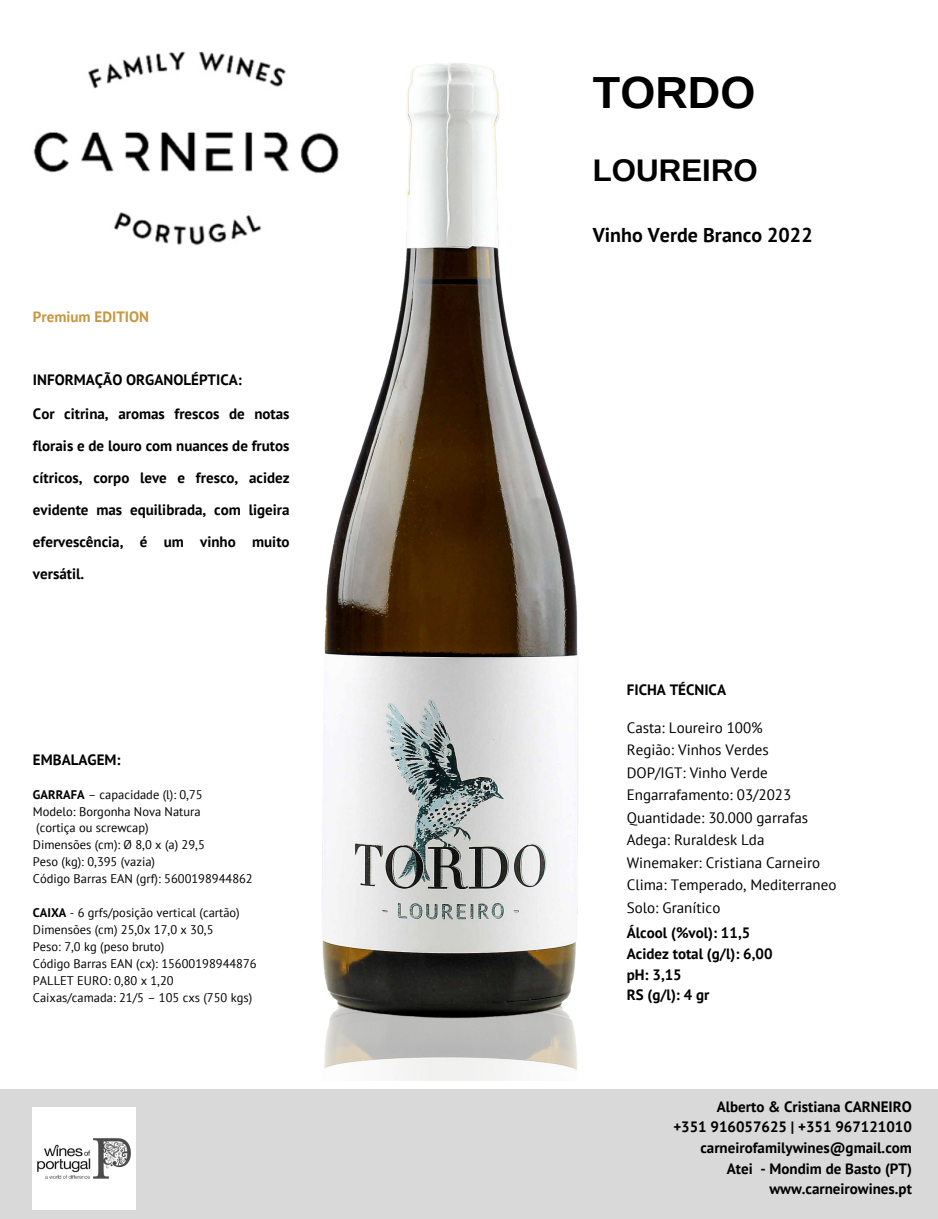
<style>
.page{position:relative;width:938px;height:1219px;background:#fff}
.page>*{position:absolute;margin:0;border:0;box-sizing:border-box;transform-origin:0 0}
.t1{font:700 45px "Arimo";color:#000}
.t2{font:700 31.25px "Arimo";color:#000}
.t3{font:700 20px "PT Sans";color:#000}
.t4{font:700 15px/31.9px "PT Sans";color:#000;text-align:justify}
.t5{font:15px "PT Sans";color:#000}
.t6{font:700 15px "PT Sans";color:#c8973f}
.t7{font:12.5px "PT Sans";color:#000}
.s1{font-weight:700}
</style>
<div class="page">
<div style="left:0;top:1089px;width:938px;height:130px;background:#d9d9d9"></div>
<img style="left:33px;top:1107px;width:102px;height:102px">
<img style="left:322px;top:63px;width:256px;height:1017px">
<img style="left:33px;top:51px;width:328px;height:246px">
<p class="t6" style="left:33px;top:307px;width:118px">Premium EDITION</p>
<p class="t4" style="left:33px;top:363px;width:210px">INFORMAÇÃO ORGANOLÉPTICA:</p>
<p class="t4" style="left:33px;top:398px;width:258px">Cor citrina, aromas frescos de notas florais e de louro com nuances de frutos cítricos, corpo leve e fresco, acidez evidente mas equilibrada, com ligeira efervescência, é um vinho muito versátil.</p>
<p class="t4" style="left:33px;top:743px;width:89px">EMBALAGEM:</p>
<p class="t7" style="left:33px;top:786px;width:171px"><span class="s1">GARRAFA</span> – capacidade (l): 0,75</p>
<p class="t7" style="left:33px;top:803px;width:169px">Modelo: Borgonha Nova Natura</p>
<p class="t7" style="left:36px;top:820px;width:114px">(cortiça ou screwcap)</p>
<p class="t7" style="left:33px;top:836px;width:173px">Dimensões (cm): Ø 8,0 x (a) 29,5</p>
<p class="t7" style="left:33px;top:853px;width:124px">Peso (kg): 0,395 (vazia)</p>
<p class="t7" style="left:33px;top:870px;width:221px">Código Barras EAN (grf): 5600198944862</p>
<p class="t7" style="left:33px;top:905px;width:208px"><span class="s1">CAIXA</span> - 6 grfs/posição vertical (cartão)</p>
<p class="t7" style="left:33px;top:921px;width:182px">Dimensões (cm) 25,0x 17,0 x 30,5</p>
<p class="t7" style="left:33px;top:938px;width:133px">Peso: 7,0 kg (peso bruto)</p>
<p class="t7" style="left:33px;top:955px;width:225px">Código Barras EAN (cx): 15600198944876</p>
<p class="t7" style="left:33px;top:972px;width:142px">PALLET EURO: 0,80 x 1,20</p>
<p class="t7" style="left:33px;top:989px;width:221px">Caixas/camada: 21/5 – 105 cxs (750 kgs)</p>
<p class="t1" style="left:593px;top:68px;width:164px">TORDO</p>
<p class="t2" style="left:593px;top:153px;width:166px">LOUREIRO</p>
<p class="t3" style="left:593px;top:221px;width:221px">Vinho Verde Branco 2022</p>
<p class="t4" style="left:626px;top:674px;width:101px">FICHA TÉCNICA</p>
<p class="t5" style="left:626px;top:718px;width:138px">Casta: Loureiro 100%</p>
<p class="t5" style="left:626px;top:740px;width:143px">Região: Vinhos Verdes</p>
<p class="t5" style="left:626px;top:763px;width:142px">DOP/IGT: Vinho Verde</p>
<p class="t5" style="left:626px;top:785px;width:166px">Engarrafamento: 03/2023</p>
<p class="t5" style="left:626px;top:808px;width:183px">Quantidade: 30.000 garrafas</p>
<p class="t5" style="left:626px;top:830px;width:139px">Adega: Ruraldesk Lda</p>
<p class="t5" style="left:626px;top:853px;width:195px">Winemaker: Cristiana Carneiro</p>
<p class="t5" style="left:626px;top:875px;width:211px">Clima: Temperado, Mediterraneo</p>
<p class="t5" style="left:626px;top:898px;width:95px">Solo: Granítico</p>
<p class="t4" style="left:626px;top:917px;width:125px">Álcool (%vol): 11,5</p>
<p class="t4" style="left:626px;top:937px;width:147px">Acidez total (g/l): 6,00</p>
<p class="t4" style="left:626px;top:958px;width:56px">pH: 3,15</p>
<p class="t4" style="left:626px;top:979px;width:84px">RS (g/l): 4 gr</p>
<p class="t4" style="left:716px;top:1090px;width:197px">Alberto &amp; Cristiana CARNEIRO</p>
<p class="t4" style="left:673px;top:1111px;width:240px">+351 916057625 | +351 967121010</p>
<p class="t4" style="left:700px;top:1131px;width:213px">carneirofamilywines@gmail.com</p>
<p class="t4" style="left:726px;top:1152px;width:187px">Atei - Mondim de Basto (PT)</p>
<p class="t4" style="left:769px;top:1172px;width:144px">www.carneirowines.pt</p>
</div>
